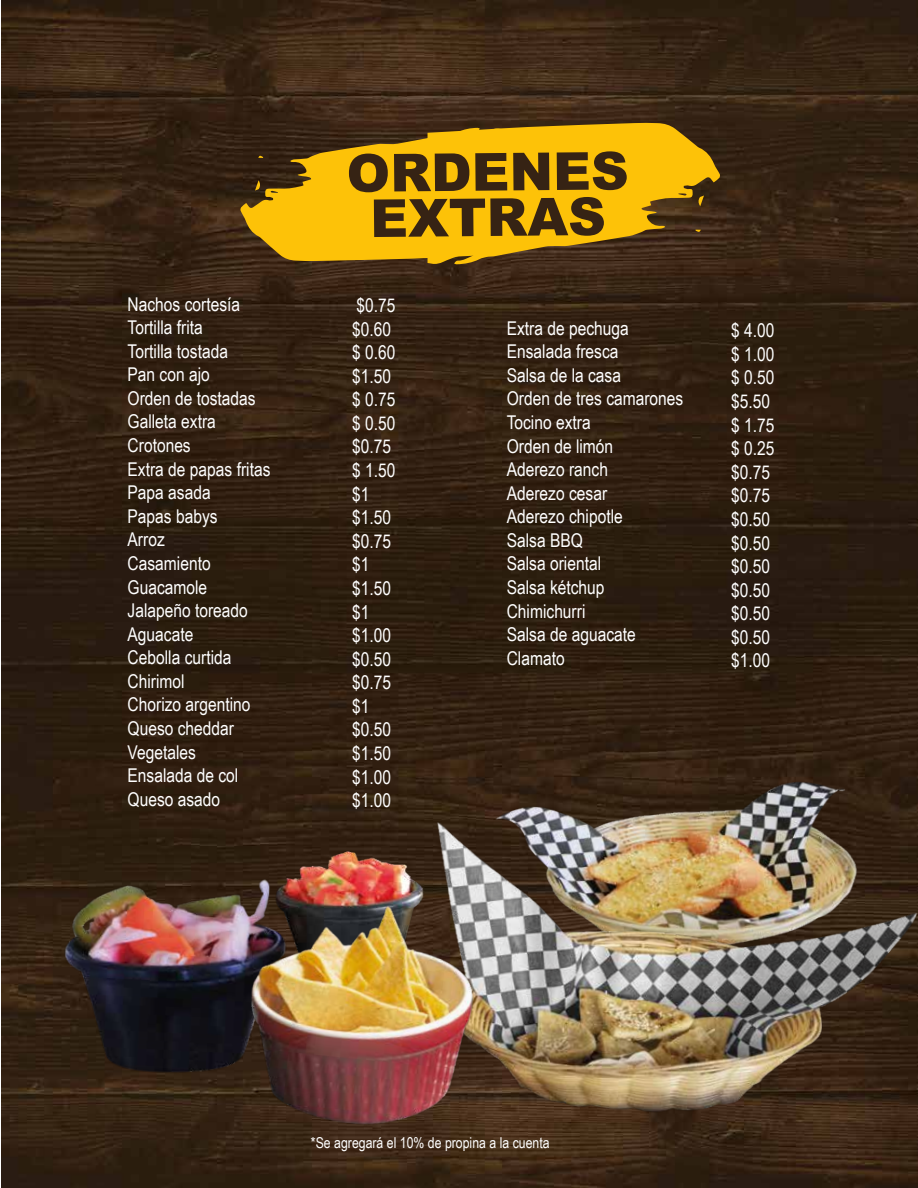
<style>
.page{position:relative;width:918px;height:1188px;background:#fff}
.page>*{position:absolute;margin:0;border:0;box-sizing:border-box;transform-origin:0 0}
.t1{font:900 52.35px/45.3px "Arial";color:#362314;text-align:center}
.t2{font:19.05px/23.5px "Arial Narrow";color:#fff}
.t3{font:15px "Arial Narrow";color:#fff}
</style>
<div class="page">
<img style="left:1px;top:0;width:917px;height:1188px">
<svg style="left:240px;top:123px;width:480px;height:141px;background:#c4940c"></svg>
<img style="left:475px;top:713px;width:419px;height:93px">
<img style="left:51px;top:855px;width:222px;height:240px">
<img style="left:273px;top:840px;width:118px;height:35px">
<img style="left:391px;top:806px;width:527px;height:331px">
<img style="left:229px;top:875px;width:261px;height:274px">
<h1 class="t1" style="left:346px;top:150px;width:284px;rotate:-1deg">ORDENES<br>EXTRAS</h1>
<p class="t2" style="left:128px;top:291px;width:144px">Nachos cortesía<br>Tortilla frita<br>Tortilla tostada<br>Pan con ajo<br>Orden de tostadas<br>Galleta extra<br>Crotones<br>Extra de papas fritas<br>Papa asada<br>Papas babys<br>Arroz<br>Casamiento<br>Guacamole<br>Jalapeño toreado<br>Aguacate<br>Cebolla curtida<br>Chirimol<br>Chorizo argentino<br>Queso cheddar<br>Vegetales<br>Ensalada de col<br>Queso asado</p>
<p class="t2" style="left:352px;top:293px;width:45px">$0.75 $0.60 $ 0.60 $1.50 $ 0.75 $ 0.50 $0.75 $ 1.50 $1 $1.50 $0.75 $1 $1.50 $1 $1.00 $0.50 $0.75 $1 $0.50 $1.50 $1.00 $1.00</p>
<p class="t2" style="left:507px;top:315px;width:178px">Extra de pechuga<br>Ensalada fresca<br>Salsa de la casa<br>Orden de tres camarones<br>Tocino extra<br>Orden de limón<br>Aderezo ranch<br>Aderezo cesar<br>Aderezo chipotle<br>Salsa BBQ<br>Salsa oriental<br>Salsa kétchup<br>Chimichurri<br>Salsa de aguacate<br>Clamato</p>
<p class="t2" style="left:731px;top:318px;width:45px">$ 4.00 $ 1.00 $ 0.50 $5.50 $ 1.75 $ 0.25 $0.75 $0.75 $0.50 $0.50 $0.50 $0.50 $0.50 $0.50 $1.00</p>
<p class="t3" style="left:311px;top:1132px;width:240px">*Se agregará el 10% de propina a la cuenta</p>
</div>
